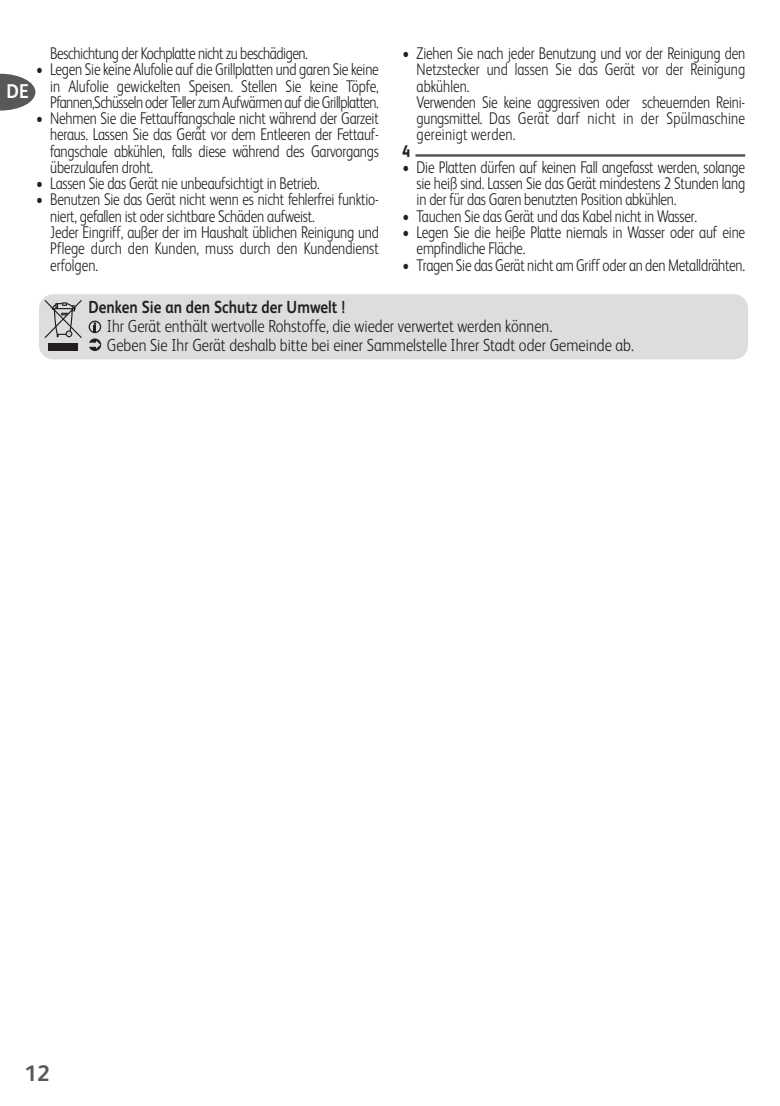
<style>
.page{position:relative;width:780px;height:1106px;background:#fff}
.page>*{position:absolute;margin:0;border:0;box-sizing:border-box;transform-origin:0 0}
.t1{font:700 22.5px "FS Albert";color:#57585a}
.t2{font:700 20px "FS Albert";color:#fff;scale:.9 1}
.t3{font:300 17.5px/18.8px "FS Albert";color:#231f20;scale:.85 1}
.t4{font:700 17.5px "FS Albert";color:#231f20;scale:.85 1}
.t5{font:300 17px/16.2px "FS Albert";letter-spacing:-.015em;color:#231f20;text-align:justify;scale:.8 1}
.t6{font:300 17px "FS Albert";letter-spacing:-.035em;color:#231f20;scale:.8 1}
.t7{font:800 17px "FS Albert";color:#231f20;scale:.8 1}
</style>
<div class="page">
<hr style="left:415px;top:154px;width:330px;height:3px;background:#57585a">
<div style="left:39px;top:294px;width:709px;height:65px;background:#dcdddf;border-radius:14px"></div>
<svg style="left:44px;top:300px;width:38px;height:38px"></svg>
<div style="left:48px;top:343px;width:30px;height:8px;background:#231f20"></div>
<svg style="left:89px;top:320px;width:12px;height:31px"></svg>
<svg style="left:0;top:74px;width:35px;height:37px"></svg>
<p class="t2" style="left:7px;top:83px;width:26px">DE</p>
<p class="t6" style="left:50px;top:44px;width:323px">Beschichtung der Kochplatte nicht zu beschädigen.</p>
<p class="t5" style="left:50px;top:62px;width:412px;text-indent:-14px">• Legen Sie keine Alufolie auf die Grillplatten und garen Sie keine in Alufolie gewickelten Speisen. Stellen Sie keine Töpfe, Pfannen,Schüsseln oder Teller zum Aufwärmen auf die Grillplatten.</p>
<p class="t5" style="left:50px;top:110px;width:412px;text-indent:-14px">• Nehmen Sie die Fettauffangschale nicht während der Garzeit heraus. Lassen Sie das Gerät vor dem Entleeren der Fettauf&shy;fangschale abkühlen, falls diese während des Garvorgangs überzulaufen droht.</p>
<p class="t5" style="left:36px;top:175px;width:356px">• Lassen Sie das Gerät nie unbeaufsichtigt in Betrieb.</p>
<p class="t5" style="left:50px;top:192px;width:412px;text-align:left;text-indent:-14px">• Benutzen Sie das Gerät nicht wenn es nicht fehlerfrei funktio&shy;niert, gefallen ist oder sichtbare Schäden aufweist.<br>Jeder Eingriff, außer der im Haushalt üblichen Reinigung und Pflege durch den Kunden, muss durch den Kundendienst erfolgen.</p>
<p class="t5" style="left:416px;top:45px;width:412px;text-align:left;text-indent:-14px">• Ziehen Sie nach jeder Benutzung und vor der Reinigung den Netzstecker und lassen Sie das Gerät vor der Reinigung abkühlen.<br>Verwenden Sie keine aggressiven oder scheuernden Reini&shy;gungsmittel. Das Gerät darf nicht in der Spülmaschine gereinigt werden.</p>
<p class="t7" style="left:402px;top:141px;width:11px">4</p>
<p class="t5" style="left:416px;top:159px;width:412px;text-indent:-14px">• Die Platten dürfen auf keinen Fall angefasst werden, solange sie heiß sind. Lassen Sie das Gerät mindestens 2 Stunden lang in der für das Garen benutzten Position abkühlen.</p>
<p class="t5" style="left:402px;top:208px;width:370px">• Tauchen Sie das Gerät und das Kabel nicht in Wasser.</p>
<p class="t5" style="left:416px;top:224px;width:412px;text-indent:-14px">• Legen Sie die heiße Platte niemals in Wasser oder auf eine empfindliche Fläche.</p>
<p class="t5" style="left:402px;top:257px;width:430px">• Tragen Sie das Gerät nicht am Griff oder an den Metalldrähten.</p>
<p class="t4" style="left:89px;top:301px;width:303px">Denken Sie an den Schutz der Umwelt !</p>
<p class="t3" style="left:107px;top:317px;width:621px">Ihr Gerät enthält wertvolle Rohstoffe, die wieder verwertet werden können.<br>Geben Sie Ihr Gerät deshalb bitte bei einer Sammelstelle Ihrer Stadt oder Gemeinde ab.</p>
<h1 class="t1" style="left:24px;top:1064px;width:27px">12</h1>
</div>
